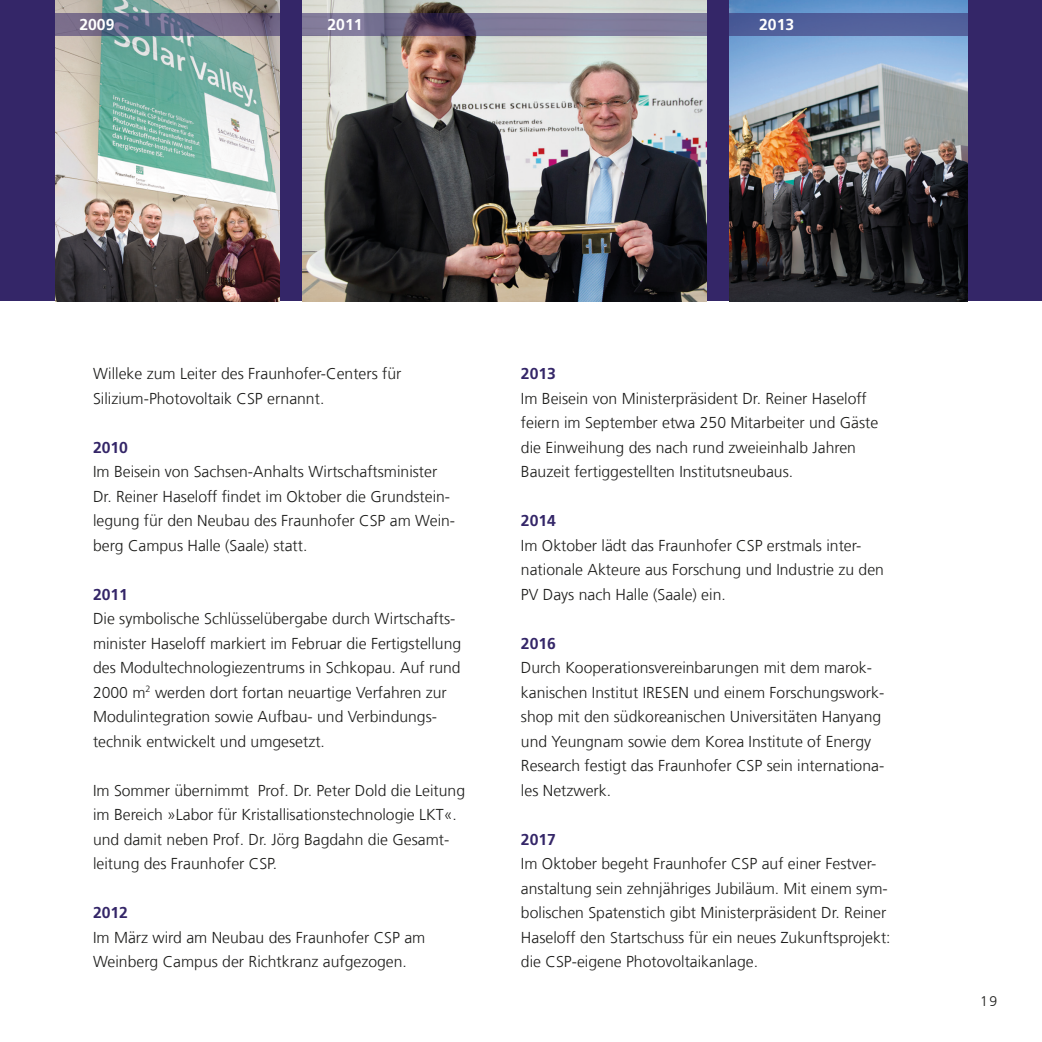
<style>
.page{position:relative;width:1042px;height:1042px;background:#fff}
.page>*{position:absolute;margin:0;border:0;box-sizing:border-box;transform-origin:0 0}
.t1{font:300 15.75px/24.5px "Frutiger LT Com";color:#1d1d1b}
.t2{font:700 15.75px "Frutiger LT Com";color:#342668}
.t3{font:700 15.75px "Frutiger LT Com";color:#fff}
.t4{font:300 14px "Frutiger LT Com";color:#1d1d1b}
</style>
<div class="page">
<div style="left:0;top:0;width:1042px;height:301px;background:#342668"></div>
<img style="left:729px;top:0;width:238px;height:301px">
<img style="left:56px;top:0;width:223px;height:301px">
<img style="left:302px;top:0;width:404px;height:301px">
<svg style="left:55px;top:14px;width:912px;height:22px;background:#65658d"></svg>
<p class="t3" style="left:79px;top:15px;width:37px">2009</p>
<p class="t3" style="left:327px;top:15px;width:37px">2011</p>
<p class="t3" style="left:759px;top:15px;width:37px">2013</p>
<p class="t1" style="left:93px;top:361px;width:310px">Willeke zum Leiter des Fraunhofer-Centers für<br>Silizium-Photovoltaik CSP ernannt.</p>
<p class="t2" style="left:93px;top:438px;width:37px">2010</p>
<p class="t1" style="left:93px;top:459px;width:364px">Im Beisein von Sachsen-Anhalts Wirtschaftsminister Dr. Reiner Haseloff findet im Oktober die Grundstein&shy;legung für den Neubau des Fraunhofer CSP am Wein&shy;berg Campus Halle (Saale) statt.</p>
<p class="t2" style="left:93px;top:585px;width:37px">2011</p>
<p class="t1" style="left:93px;top:606px;width:370px">Die symbolische Schlüsselübergabe durch Wirtschafts&shy;minister Haseloff markiert im Februar die Fertigstellung des Modultechnologiezentrums in Schkopau. Auf rund 2000 m<sup>2</sup> werden dort fortan neuartige Verfahren zur Modulintegration sowie Aufbau- und Verbindungs&shy;technik entwickelt und umgesetzt.</p>
<p class="t1" style="left:93px;top:778px;width:374px">Im Sommer übernimmt Prof. Dr. Peter Dold die Leitung im Bereich »Labor für Kristallisationstechnologie LKT«. und damit neben Prof. Dr. Jörg Bagdahn die Gesamt&shy;leitung des Fraunhofer CSP.</p>
<p class="t2" style="left:93px;top:903px;width:37px">2012</p>
<p class="t1" style="left:93px;top:925px;width:334px">Im März wird am Neubau des Fraunhofer CSP am<br>Weinberg Campus der Richtkranz aufgezogen.</p>
<p class="t2" style="left:521px;top:364px;width:37px">2013</p>
<p class="t1" style="left:521px;top:386px;width:359px">Im Beisein von Ministerpräsident Dr. Reiner Haseloff feiern im September etwa 250 Mitarbeiter und Gäste die Einweihung des nach rund zweieinhalb Jahren Bauzeit fertiggestellten Institutsneubaus.</p>
<p class="t2" style="left:521px;top:511px;width:37px">2014</p>
<p class="t1" style="left:521px;top:533px;width:364px">Im Oktober lädt das Fraunhofer CSP erstmals inter&shy;nationale Akteure aus Forschung und Industrie zu den<br>PV Days nach Halle (Saale) ein.</p>
<p class="t2" style="left:521px;top:634px;width:37px">2016</p>
<p class="t1" style="left:521px;top:655px;width:365px">Durch Kooperationsvereinbarungen mit dem marok&shy;kanischen Institut IRESEN und einem Forschungswork&shy;shop mit den südkoreanischen Universitäten Hanyang und Yeungnam sowie dem Korea Institute of Energy Research festigt das Fraunhofer CSP sein internationa&shy;les Netzwerk.</p>
<p class="t2" style="left:521px;top:830px;width:37px">2017</p>
<p class="t1" style="left:521px;top:851px;width:371px">Im Oktober begeht Fraunhofer CSP auf einer Festver&shy;anstaltung sein zehnjähriges Jubiläum. Mit einem sym&shy;bolischen Spatenstich gibt Ministerpräsident Dr. Reiner Haseloff den Startschuss für ein neues Zukunftsprojekt: die CSP-eigene Photovoltaikanlage.</p>
<p class="t4" style="left:980px;top:993px;width:19px">19</p>
</div>
